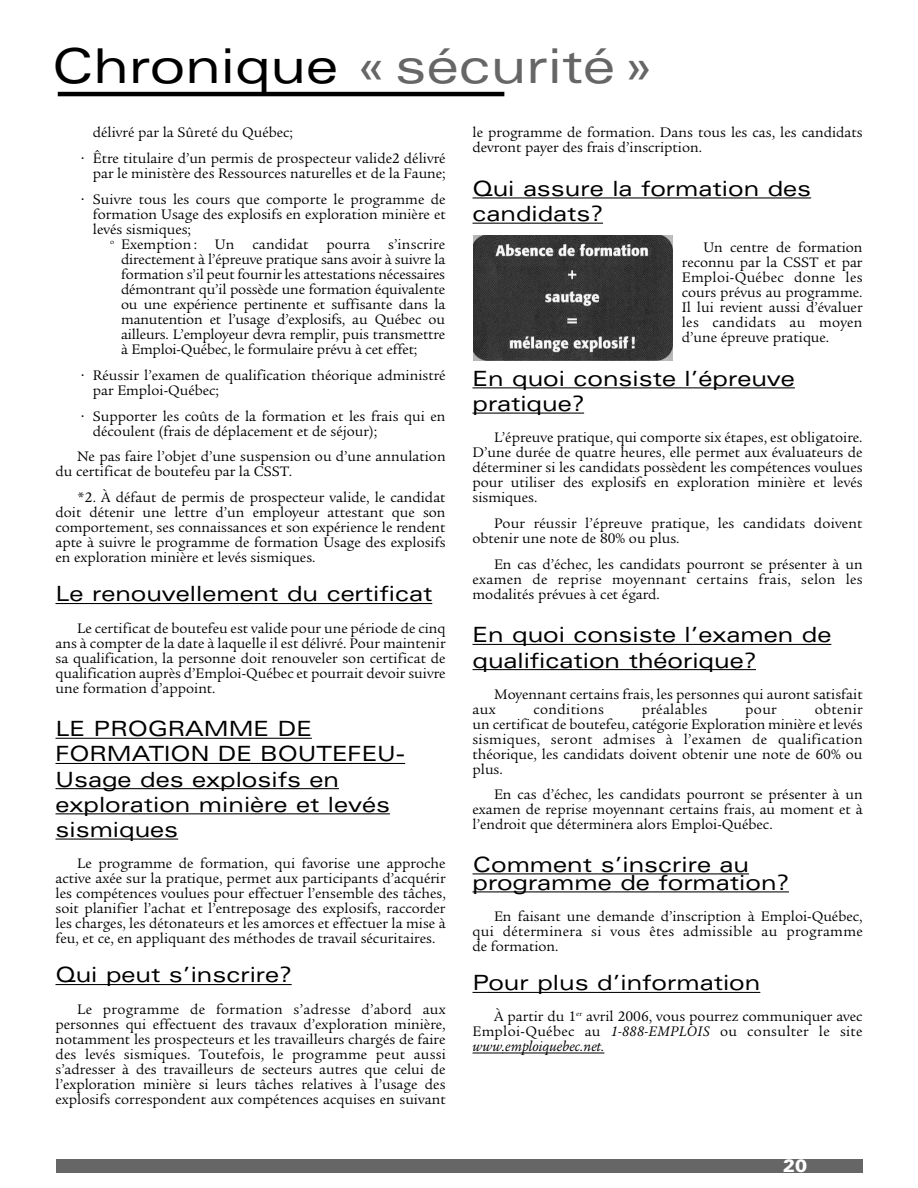
<style>
.page{position:relative;width:918px;height:1188px;background:#fff}
.page>*{position:absolute;margin:0;border:0;box-sizing:border-box;transform-origin:0 0}
.t1{font:expanded 48px "Univers";color:#666}
.t2{font:expanded 21px/25.2px "Univers";color:#000}
.t3{font:900 18px "Univers";color:#fff}
.t4{font:15px/15px "Legacy Serif";color:#000;text-align:justify}
.t5{font:15px "Legacy Serif";letter-spacing:.02em;color:#000}
.s1{color:#000}
.s2{font-style:italic}
</style>
<div class="page">
<div style="left:56px;top:1159px;width:807px;height:13px;background:#666"></div>
<hr style="left:56px;top:603px;width:376px;height:1px;background:#000">
<hr style="left:56px;top:738px;width:256px;height:1px;background:#000">
<hr style="left:56px;top:763px;width:94px;height:1px;background:#000">
<hr style="left:149px;top:763px;width:256px;height:1px;background:#000">
<hr style="left:56px;top:788px;width:283px;height:1px;background:#000">
<hr style="left:56px;top:813px;width:74px;height:1px;background:#000">
<hr style="left:130px;top:813px;width:260px;height:1px;background:#000">
<hr style="left:56px;top:839px;width:122px;height:1px;background:#000">
<hr style="left:56px;top:984px;width:236px;height:1px;background:#000">
<hr style="left:472px;top:197px;width:339px;height:1px;background:#000">
<hr style="left:472px;top:223px;width:131px;height:1px;background:#000">
<hr style="left:472px;top:387px;width:323px;height:1px;background:#000">
<svg style="left:472px;top:413px;width:25px;height:1px"></svg>
<hr style="left:497px;top:413px;width:87px;height:1px;background:#000">
<hr style="left:472px;top:644px;width:359px;height:1px;background:#000">
<hr style="left:472px;top:669px;width:284px;height:1px;background:#000">
<hr style="left:472px;top:873px;width:277px;height:1px;background:#000">
<svg style="left:472px;top:891px;width:25px;height:1px"></svg>
<hr style="left:497px;top:891px;width:41px;height:1px;background:#000">
<hr style="left:537px;top:891px;width:252px;height:1px;background:#000">
<svg style="left:472px;top:992px;width:16px;height:1px"></svg>
<hr style="left:488px;top:992px;width:272px;height:1px;background:#000">
<hr style="left:472px;top:1053px;width:31px;height:1px;background:#000">
<svg style="left:502px;top:1053px;width:47px;height:1px"></svg>
<hr style="left:549px;top:1053px;width:55px;height:1px;background:#000">
<hr style="left:58px;top:92px;width:446px;height:4px;background:#000">
<img style="left:474px;top:235px;width:198px;height:126px">
<h1 class="t1" style="left:51px;top:38px;width:603px"><span class="s1">Chronique</span> « sécurité »</h1>
<p class="t4" style="left:93px;top:125px;width:202px">délivré par la Sûreté du Québec;</p>
<p class="t4" style="left:82px;top:151px;width:365px;text-align:right">• Être titulaire d’un permis de prospecteur valide2 délivré par le ministère des Ressources naturelles et de la Faune;</p>
<p class="t4" style="left:93px;top:192px;width:354px;text-indent:-11px">• Suivre tous les cours que comporte le programme de formation Usage des explosifs en exploration minière et levés sismiques;</p>
<p class="t4" style="left:121px;top:237px;width:326px;text-indent:-11px"><sup>o</sup> Exemption : Un candidat pourra s’inscrire directement à l’épreuve pratique sans avoir à suivre la formation s’il peut fournir les attestations nécessaires démontrant qu’il possède une formation équivalente ou une expérience pertinente et suffisante dans la manutention et l’usage d’explosifs, au Québec ou ailleurs. L’employeur devra remplir, puis transmettre à Emploi-Québec, le formulaire prévu à cet effet;</p>
<p class="t4" style="left:93px;top:368px;width:354px;text-indent:-11px">• Réussir l’examen de qualification théorique administré par Emploi-Québec;</p>
<p class="t4" style="left:93px;top:408px;width:354px;text-indent:-11px">• Supporter les coûts de la formation et les frais qui en découlent (frais de déplacement et de séjour);</p>
<p class="t4" style="left:56px;top:449px;width:392px;text-indent:22px">Ne pas faire l’objet d’une suspension ou d’une annulation du certificat de boutefeu par la CSST.</p>
<p class="t4" style="left:56px;top:490px;width:392px;text-indent:22px">*2. À défaut de permis de prospecteur valide, le candidat doit détenir une lettre d’un employeur attestant que son comportement, ses connaissances et son expérience le rendent apte à suivre le programme de formation Usage des explosifs en exploration minière et levés sismiques.</p>
<h2 class="t2" style="left:56px;top:581px;width:378px">Le renouvellement du certificat</h2>
<p class="t4" style="left:56px;top:621px;width:392px;text-indent:22px">Le certificat de boutefeu est valide pour une période de cinq ans à compter de la date à laquelle il est délivré. Pour maintenir sa qualification, la personne doit renouveler son certificat de qualification auprès d’Emploi-Québec et pourrait devoir suivre une formation d’appoint.</p>
<h2 class="t2" style="left:56px;top:716px;width:351px">LE PROGRAMME DE<br>FORMATION DE BOUTEFEU-<br>Usage des explosifs en exploration minière et levés sismiques</h2>
<p class="t4" style="left:56px;top:856px;width:392px;text-indent:22px">Le programme de formation, qui favorise une approche active axée sur la pratique, permet aux participants d’acquérir les compétences voulues pour effectuer l’ensemble des tâches, soit planifier l’achat et l’entreposage des explosifs, raccorder les charges, les détonateurs et les amorces et effectuer la mise à feu, et ce, en appliquant des méthodes de travail sécuritaires.</p>
<h2 class="t2" style="left:56px;top:962px;width:238px">Qui peut s’inscrire?</h2>
<p class="t4" style="left:56px;top:1002px;width:392px;text-indent:22px">Le programme de formation s’adresse d’abord aux personnes qui effectuent des travaux d’exploration minière, notamment les prospecteurs et les travailleurs chargés de faire des levés sismiques. Toutefois, le programme peut aussi s’adresser à des travailleurs de secteurs autres que celui de l’exploration minière si leurs tâches relatives à l’usage des explosifs correspondent aux compétences acquises en suivant</p>
<p class="t4" style="left:472px;top:125px;width:392px">le programme de formation. Dans tous les cas, les candidats devront payer des frais d’inscription.</p>
<h2 class="t2" style="left:472px;top:176px;width:340px">Qui assure la formation des candidats?</h2>
<p class="t4" style="left:682px;top:240px;width:182px;text-indent:22px">Un centre de formation reconnu par la CSST et par Emploi-Québec donne les cours prévus au programme.<br>Il lui revient aussi d’évaluer les candidats au moyen d’une épreuve pratique.</p>
<h2 class="t2" style="left:472px;top:365px;width:324px">En quoi consiste l’épreuve pratique?</h2>
<p class="t4" style="left:472px;top:430px;width:392px;text-indent:22px">L’épreuve pratique, qui comporte six étapes, est obligatoire.<br>D’une durée de quatre heures, elle permet aux évaluateurs de déterminer si les candidats possèdent les compétences voulues pour utiliser des explosifs en exploration minière et levés sismiques.</p>
<p class="t4" style="left:472px;top:516px;width:391px;text-indent:22px">Pour réussir l’épreuve pratique, les candidats doivent obtenir une note de 80% ou plus.</p>
<p class="t4" style="left:472px;top:557px;width:392px;text-indent:22px">En cas d’échec, les candidats pourront se présenter à un examen de reprise moyennant certains frais, selon les modalités prévues à cet égard.</p>
<h2 class="t2" style="left:472px;top:622px;width:360px">En quoi consiste l’examen de qualification théorique?</h2>
<p class="t4" style="left:472px;top:687px;width:392px;text-indent:22px">Moyennant certains frais, les personnes qui auront satisfait aux</p>
<p class="t5" style="left:534px;top:700px;width:72px">conditions</p>
<p class="t5" style="left:642px;top:700px;width:67px">préalables</p>
<p class="t4" style="left:745px;top:702px;width:33px">pour</p>
<p class="t4" style="left:472px;top:702px;width:392px;text-indent:342px">obtenir un certificat de boutefeu, catégorie Exploration minière et levés sismiques, seront admises à l’examen de qualification théorique, les candidats doivent obtenir une note de 60% ou plus.</p>
<p class="t4" style="left:472px;top:787px;width:392px;text-indent:22px">En cas d’échec, les candidats pourront se présenter à un examen de reprise moyennant certains frais, au moment et à l’endroit que déterminera alors Emploi-Québec.</p>
<h2 class="t2" style="left:472px;top:855px;width:318px;line-height:18px">Comment s’inscrire au programme de formation?</h2>
<p class="t4" style="left:472px;top:909px;width:392px;text-indent:22px">En faisant une demande d’inscription à Emploi-Québec, qui déterminera si vous êtes admissible au programme de formation.</p>
<h2 class="t2" style="left:472px;top:970px;width:289px">Pour plus d’information</h2>
<p class="t4" style="left:472px;top:1009px;width:392px;text-indent:22px">À partir du 1<sup>er</sup> avril 2006, vous pourrez communiquer avec Emploi-Québec au <span class="s2">1-888-EMPLOIS</span> ou consulter le site <span class="s2">www.emploiquebec.net.</span></p>
<p class="t3" style="left:783px;top:1155px;width:26px">20</p>
</div>
